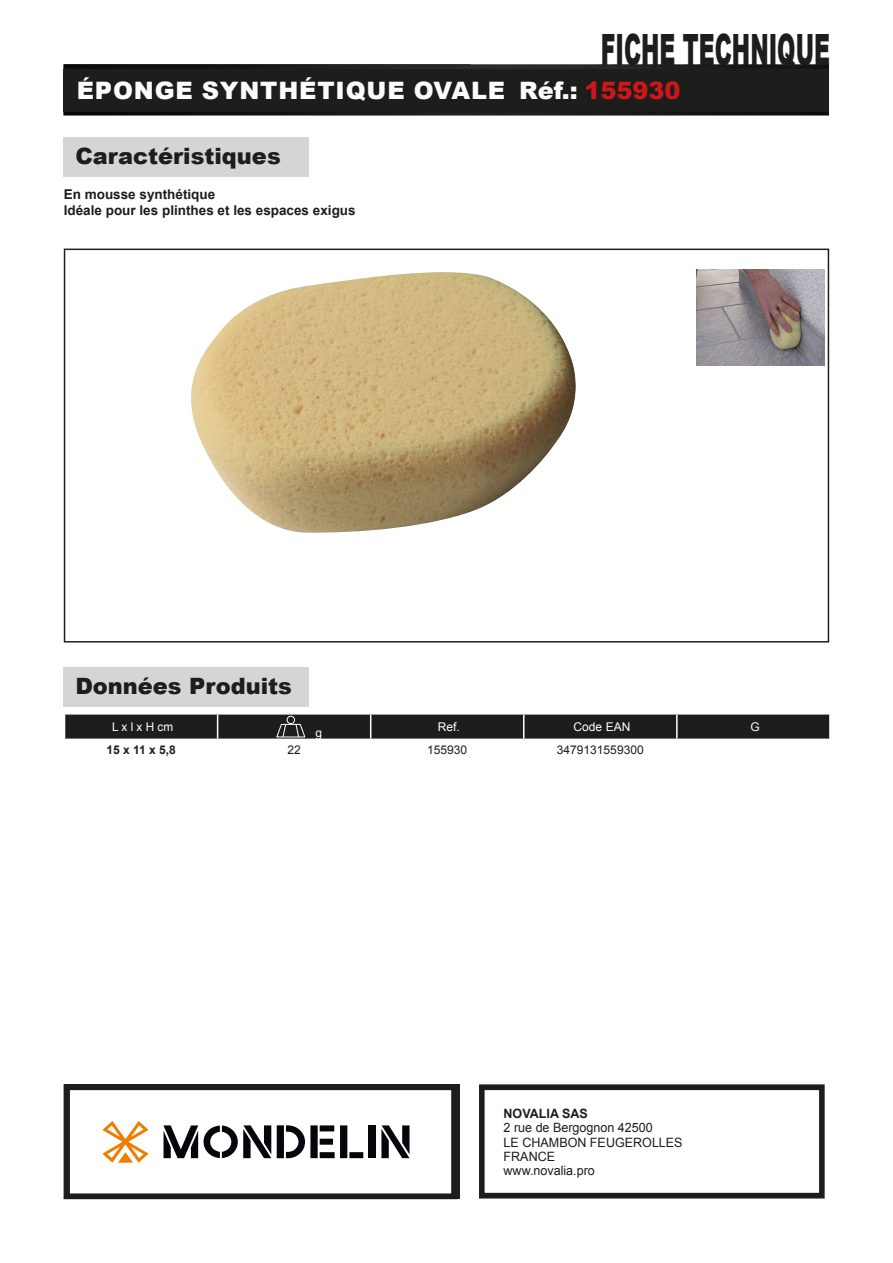
<style>
.page{position:relative;width:893px;height:1263px;background:#fff}
.page>*{position:absolute;margin:0;border:0;box-sizing:border-box;transform-origin:0 0}
.t1{font:900 43.2px "Arial";color:#1d1d1b;scale:.51 1}
.t2{font:900 24px "Arial";letter-spacing:.035em;color:#fcfcfc}
.t3{font:900 22.5px "Arial";color:#1d1d1b}
.t4{font:700 13.5px/16.2px "Arial";color:#1d1d1b}
.t5{font:12.9px/14.2px "Arial";color:#1d1d1b}
.t6{font:700 12.9px "Arial";color:#1d1d1b}
.t7{font:12px "Arial";color:#1d1d1b}
.t8{font:12px "Arial";color:#fff}
.t9{font:700 12px "Arial";color:#1d1d1b}
.s1{color:#cd171a}
</style>
<div class="page">
<img style="left:64px;top:64px;width:765px;height:51px">
<div style="left:64px;top:69px;width:765px;height:43px;background:#1d1d1b"></div>
<div style="left:479px;top:1084px;width:346px;height:114px;border:6px solid #1d1d1b"></div>
<div style="left:64px;top:137px;width:245px;height:40px;background:#d5d5d5"></div>
<div style="left:64px;top:249px;width:765px;height:393px;border:2px solid #1d1d1b"></div>
<div style="left:64px;top:668px;width:245px;height:39px;background:#d5d5d5"></div>
<svg style="left:64px;top:714px;width:766px;height:25px;background:#292927"></svg>
<img style="left:191px;top:272px;width:385px;height:261px">
<img style="left:697px;top:269px;width:127px;height:96px">
<div style="left:64px;top:1084px;width:393px;height:115px;border:6px solid #1d1d1b"></div>
<svg style="left:277px;top:1125px;width:86px;height:33px"></svg>
<div style="left:369px;top:1125px;width:7px;height:33px;background:#06050b"></div>
<svg style="left:381px;top:1125px;width:28px;height:33px"></svg>
<svg style="left:102px;top:1121px;width:47px;height:42px"></svg>
<svg style="left:164px;top:1125px;width:107px;height:33px"></svg>
<h1 class="t1" style="left:601px;top:18px;width:451px">FICHE TECHNIQUE</h1>
<h2 class="t2" style="left:77px;top:73px;width:605px">ÉPONGE SYNTHÉTIQUE OVALE Réf.: <span class="s1">155930</span></h2>
<h3 class="t3" style="left:75px;top:140px;width:207px">Caractéristiques</h3>
<p class="t4" style="left:64px;top:186px;width:293px">En mousse synthétique<br>Idéale pour les plinthes et les espaces exigus</p>
<h3 class="t3" style="left:75px;top:670px;width:218px">Données Produits</h3>
<p class="t8" style="left:112px;top:718px;width:62px">L x l x H cm</p>
<p class="t8" style="left:315px;top:725px;width:8px">g</p>
<p class="t8" style="left:438px;top:718px;width:24px">Ref.</p>
<p class="t8" style="left:574px;top:718px;width:58px">Code EAN</p>
<p class="t8" style="left:750px;top:718px;width:11px">G</p>
<p class="t9" style="left:106px;top:741px;width:71px">15 x 11 x 5,8</p>
<p class="t7" style="left:287px;top:742px;width:15px">22</p>
<p class="t7" style="left:427px;top:742px;width:42px">155930</p>
<p class="t7" style="left:557px;top:742px;width:88px">3479131559300</p>
<p class="t6" style="left:504px;top:1105px;width:86px">NOVALIA SAS</p>
<p class="t5" style="left:504px;top:1121px;width:181px">2 rue de Bergognon 42500<br>LE CHAMBON FEUGEROLLES<br>FRANCE<br>www.novalia.pro</p>
</div>
